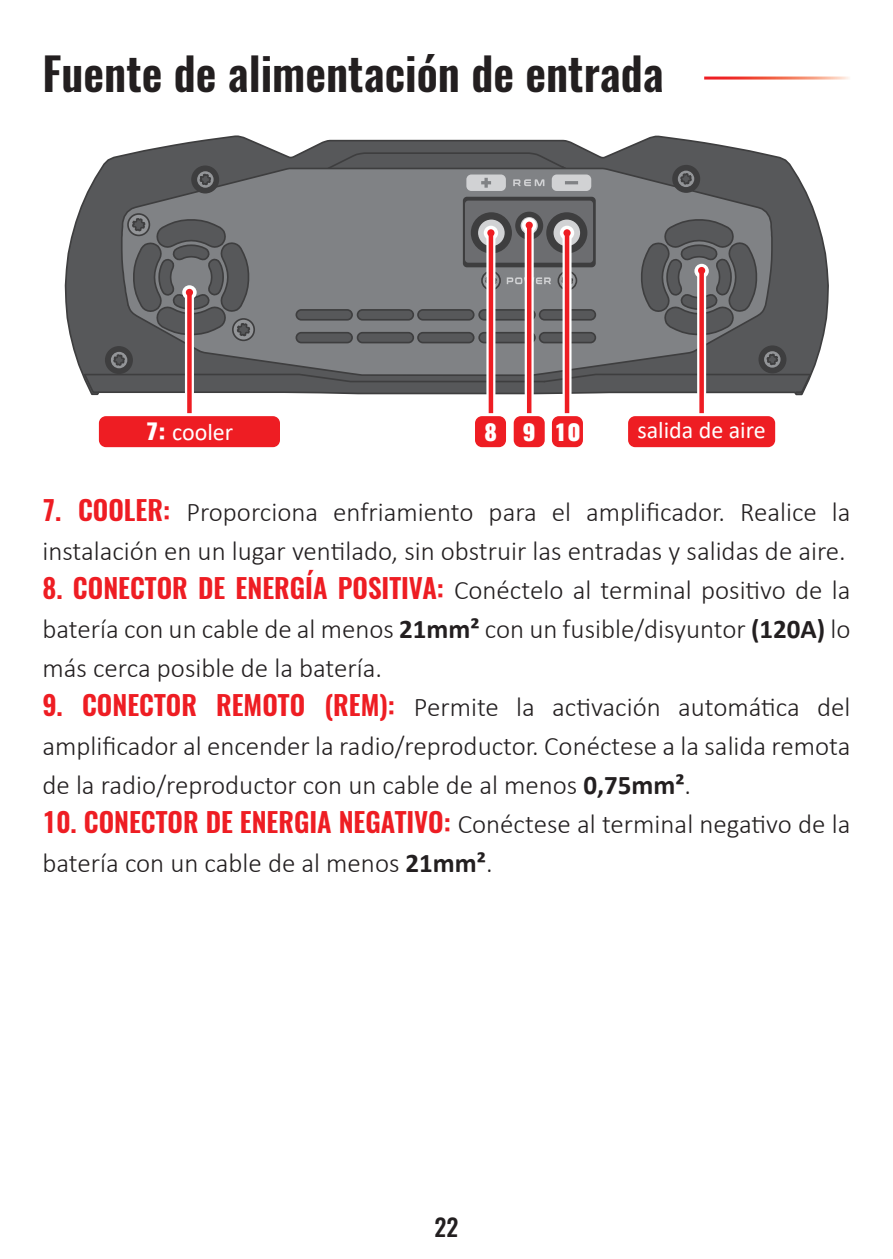
<style>
.page{position:relative;width:893px;height:1259px;background:#fff}
.page>*{position:absolute;margin:0;border:0;box-sizing:border-box;transform-origin:0 0}
.t1{font:600 45px "Oswald";color:#231f20}
.t2{font:300 27px/39px "Calibri";color:#231f20}
.t3{font:24px "Calibri";color:#fff}
.t4{font:500 24px "Oswald";color:#231f20}
.t5{font:800 21.6px "Oswald";color:#fff;scale:1.11 1}
.s1{font-family:"Oswald";font-weight:800;font-size:21.6px}
.s2{font-family:"Oswald";font-weight:600;color:#ee1d23}
.s3{font-weight:700}
</style>
<div class="page">
<svg style="left:64px;top:135px;width:765px;height:261px"></svg>
<svg style="left:82px;top:151px;width:485px;height:243px;background:#5e5f60"></svg>
<svg style="left:120px;top:167px;width:654px;height:210px;background:#76787b"></svg>
<div style="left:673px;top:166px;width:26px;height:26px;background:#3e3e3f;border-radius:50%"></div>
<div style="left:672px;top:165px;width:28px;height:28px;border:2px solid #3e3e3f;border-radius:50%"></div>
<div style="left:676px;top:169px;width:20px;height:20px;border:2px solid #3e3e3f;border-radius:50%"></div>
<svg style="left:679px;top:172px;width:14px;height:14px"></svg>
<div style="left:759px;top:346px;width:27px;height:26px;background:#3e3e3f;border-radius:50%"></div>
<div style="left:758px;top:345px;width:28px;height:28px;border:2px solid #3e3e3f;border-radius:50%"></div>
<div style="left:762px;top:349px;width:20px;height:20px;border:2px solid #3e3e3f;border-radius:50%"></div>
<svg style="left:765px;top:352px;width:14px;height:14px"></svg>
<div style="left:192px;top:166px;width:26px;height:27px;background:#3e3e3f;border-radius:50%"></div>
<div style="left:191px;top:165px;width:28px;height:28px;border:2px solid #3e3e3f;border-radius:50%"></div>
<div style="left:195px;top:170px;width:20px;height:19px;border:2px solid #3e3e3f;border-radius:50%"></div>
<svg style="left:198px;top:172px;width:14px;height:14px"></svg>
<div style="left:106px;top:347px;width:26px;height:26px;background:#3e3e3f;border-radius:50%"></div>
<div style="left:105px;top:346px;width:28px;height:28px;border:2px solid #3e3e3f;border-radius:50%"></div>
<div style="left:109px;top:350px;width:20px;height:20px;border:2px solid #3e3e3f;border-radius:50%"></div>
<svg style="left:112px;top:353px;width:14px;height:14px"></svg>
<div style="left:296px;top:310px;width:56px;height:10px;background:#57585a;border-radius:5px"></div>
<div style="left:296px;top:309px;width:57px;height:11px;border:2px solid #3e3e3f;border-radius:5px"></div>
<div style="left:296px;top:333px;width:56px;height:9px;background:#57585a;border-radius:5px"></div>
<div style="left:296px;top:332px;width:57px;height:11px;border:2px solid #3e3e3f;border-radius:5px"></div>
<div style="left:358px;top:310px;width:55px;height:10px;background:#57585a;border-radius:5px"></div>
<div style="left:357px;top:309px;width:57px;height:11px;border:2px solid #3e3e3f;border-radius:5px"></div>
<div style="left:358px;top:333px;width:55px;height:9px;background:#57585a;border-radius:5px"></div>
<div style="left:357px;top:332px;width:57px;height:11px;border:2px solid #3e3e3f;border-radius:5px"></div>
<div style="left:418px;top:310px;width:56px;height:10px;background:#57585a;border-radius:5px"></div>
<div style="left:417px;top:309px;width:58px;height:11px;border:2px solid #3e3e3f;border-radius:5px"></div>
<div style="left:418px;top:333px;width:56px;height:9px;background:#57585a;border-radius:5px"></div>
<div style="left:417px;top:332px;width:58px;height:11px;border:2px solid #3e3e3f;border-radius:5px"></div>
<div style="left:479px;top:310px;width:56px;height:10px;background:#57585a;border-radius:5px"></div>
<div style="left:478px;top:309px;width:58px;height:11px;border:2px solid #3e3e3f;border-radius:5px"></div>
<div style="left:479px;top:333px;width:56px;height:9px;background:#57585a;border-radius:5px"></div>
<div style="left:478px;top:332px;width:58px;height:11px;border:2px solid #3e3e3f;border-radius:5px"></div>
<div style="left:540px;top:310px;width:55px;height:10px;background:#57585a;border-radius:5px"></div>
<div style="left:539px;top:309px;width:57px;height:11px;border:2px solid #3e3e3f;border-radius:5px"></div>
<div style="left:540px;top:333px;width:55px;height:9px;background:#57585a;border-radius:5px"></div>
<div style="left:539px;top:332px;width:57px;height:11px;border:2px solid #3e3e3f;border-radius:5px"></div>
<svg style="left:543px;top:373px;width:270px;height:21px;background:#5b5c5e"></svg>
<svg style="left:128px;top:214px;width:21px;height:21px"></svg>
<div style="left:127px;top:213px;width:23px;height:23px;border:2px solid #3e3e3f;border-radius:50%"></div>
<svg style="left:233px;top:319px;width:21px;height:21px"></svg>
<div style="left:232px;top:318px;width:23px;height:23px;border:2px solid #3e3e3f;border-radius:50%"></div>
<svg style="left:464px;top:197px;width:131px;height:69px"></svg>
<div style="left:463px;top:197px;width:133px;height:70px;border:2px solid #3e3e3f;border-radius:3px"></div>
<div style="left:465px;top:201px;width:128px;height:62px;background:#6c6d70;border-radius:3px"></div>
<div style="left:472px;top:213px;width:39px;height:40px;background:#3e3e3f;border-radius:50%"></div>
<div style="left:471px;top:212px;width:41px;height:41px;border:2px solid #3e3e3f;border-radius:50%"></div>
<svg style="left:477px;top:219px;width:28px;height:28px"></svg>
<div style="left:476px;top:218px;width:30px;height:30px;border:2px solid #3e3e3f;border-radius:50%"></div>
<div style="left:547px;top:213px;width:40px;height:40px;background:#3e3e3f;border-radius:50%"></div>
<div style="left:546px;top:212px;width:41px;height:41px;border:2px solid #3e3e3f;border-radius:50%"></div>
<svg style="left:553px;top:219px;width:28px;height:28px"></svg>
<div style="left:552px;top:218px;width:30px;height:30px;border:2px solid #3e3e3f;border-radius:50%"></div>
<div style="left:481px;top:271px;width:20px;height:19px;border:2px solid #3e3e3f;border-radius:50%"></div>
<svg style="left:484px;top:274px;width:14px;height:13px"></svg>
<div style="left:516px;top:212px;width:26px;height:27px;background:#3e3e3f;border-radius:50%"></div>
<div style="left:515px;top:212px;width:28px;height:28px;border:2px solid #3e3e3f;border-radius:50%"></div>
<svg style="left:520px;top:216px;width:19px;height:19px"></svg>
<div style="left:519px;top:215px;width:20px;height:21px;border:2px solid #3e3e3f;border-radius:50%"></div>
<div style="left:557px;top:271px;width:20px;height:19px;border:2px solid #3e3e3f;border-radius:50%"></div>
<svg style="left:560px;top:274px;width:14px;height:13px"></svg>
<svg style="left:466px;top:174px;width:40px;height:17px"></svg>
<svg style="left:513px;top:179px;width:31px;height:7px"></svg>
<svg style="left:552px;top:174px;width:39px;height:17px"></svg>
<svg style="left:507px;top:277px;width:44px;height:7px"></svg>
<svg style="left:128px;top:217px;width:123px;height:120px;background:#646567"></svg>
<svg style="left:640px;top:218px;width:118px;height:118px;background:#646568"></svg>
<svg style="left:525px;top:230px;width:9px;height:183px"></svg>
<svg style="left:522px;top:218px;width:14px;height:14px"></svg>
<svg style="left:486px;top:238px;width:9px;height:175px"></svg>
<svg style="left:484px;top:226px;width:14px;height:14px"></svg>
<svg style="left:562px;top:238px;width:9px;height:175px"></svg>
<div style="left:560px;top:226px;width:14px;height:14px;background:#fff;border-radius:50%"></div>
<hr style="left:527px;top:225px;width:4px;height:193px;background:#ee1d23">
<div style="left:526px;top:222px;width:7px;height:7px;background:#ee1d23;border-radius:50%"></div>
<hr style="left:489px;top:233px;width:4px;height:185px;background:#ee1d23">
<div style="left:487px;top:229px;width:7px;height:7px;background:#ee1d23;border-radius:50%"></div>
<hr style="left:565px;top:233px;width:4px;height:185px;background:#ee1d23">
<div style="left:563px;top:229px;width:8px;height:7px;background:#ee1d23;border-radius:50%"></div>
<div style="left:473px;top:415px;width:34px;height:34px;background:#ee1d23;border-radius:9px"></div>
<div style="left:472px;top:413px;width:37px;height:37px;border:3px solid #fff;border-radius:9px"></div>
<div style="left:512px;top:415px;width:34px;height:34px;background:#ee1d23;border-radius:9px"></div>
<div style="left:511px;top:413px;width:37px;height:37px;border:3px solid #fff;border-radius:9px"></div>
<div style="left:550px;top:415px;width:34px;height:34px;background:#ee1d23;border-radius:9px"></div>
<div style="left:549px;top:413px;width:37px;height:37px;border:3px solid #fff;border-radius:9px"></div>
<div style="left:697px;top:271px;width:9px;height:145px;background:#fff"></div>
<svg style="left:694px;top:264px;width:15px;height:14px"></svg>
<div style="left:699px;top:270px;width:5px;height:146px;background:#ee1d23"></div>
<div style="left:698px;top:267px;width:7px;height:7px;background:#ee1d23;border-radius:50%"></div>
<div style="left:627px;top:415px;width:150px;height:34px;background:#ee1d23;border-radius:9px"></div>
<div style="left:625px;top:413px;width:153px;height:37px;border:3px solid #fff;border-radius:9px"></div>
<div style="left:185px;top:292px;width:9px;height:141px;background:#fff"></div>
<svg style="left:182px;top:285px;width:15px;height:15px"></svg>
<div style="left:187px;top:292px;width:5px;height:141px;background:#ee1d23"></div>
<div style="left:186px;top:289px;width:7px;height:7px;background:#ee1d23;border-radius:50%"></div>
<div style="left:97px;top:415px;width:184px;height:34px;background:#ee1d23;border-radius:9px"></div>
<div style="left:96px;top:413px;width:187px;height:37px;border:3px solid #fff;border-radius:9px"></div>
<p class="t1" style="left:43px;top:42px;width:623px">Fuente de alimentación de entrada</p>
<p class="t3" style="left:146px;top:415px;width:89px"><span class="s1">7:</span> cooler</p>
<p class="t5" style="left:484px;top:416px;width:13px">8</p>
<p class="t5" style="left:523px;top:416px;width:13px">9</p>
<p class="t5" style="left:554px;top:416px;width:25px">10</p>
<p class="t3" style="left:637px;top:414px;width:130px">salida de aire</p>
<p class="t2" style="left:43px;top:492px;width:809px"><span class="s2">7. COOLER:</span> Proporciona enfriamiento para el amplificador. Realice la instalación en un lugar ventilado, sin obstruir las entradas y salidas de aire.</p>
<p class="t2" style="left:43px;top:570px;width:809px;text-align:justify"><span class="s2">8. CONECTOR DE ENERGÍA POSITIVA:</span> Conéctelo al terminal positivo de la batería con un cable de al menos <span class="s3">21mm²</span> con un fusible/disyuntor <span class="s3">(120A)</span> lo más cerca posible de la batería.</p>
<p class="t2" style="left:43px;top:687px;width:809px;text-align:justify"><span class="s2">9. CONECTOR REMOTO (REM):</span> Permite la activación automática del amplificador al encender la radio/reproductor. Conéctese a la salida remota de la radio/reproductor con un cable de al menos <span class="s3">0,75mm²</span>.</p>
<p class="t2" style="left:43px;top:804px;width:809px"><span class="s2">10. CONECTOR DE ENERGIA NEGATIVO:</span> Conéctese al terminal negativo de la batería con un cable de al menos <span class="s3">21mm²</span>.</p>
<p class="t4" style="left:435px;top:1214px;width:25px">22</p>
</div>
